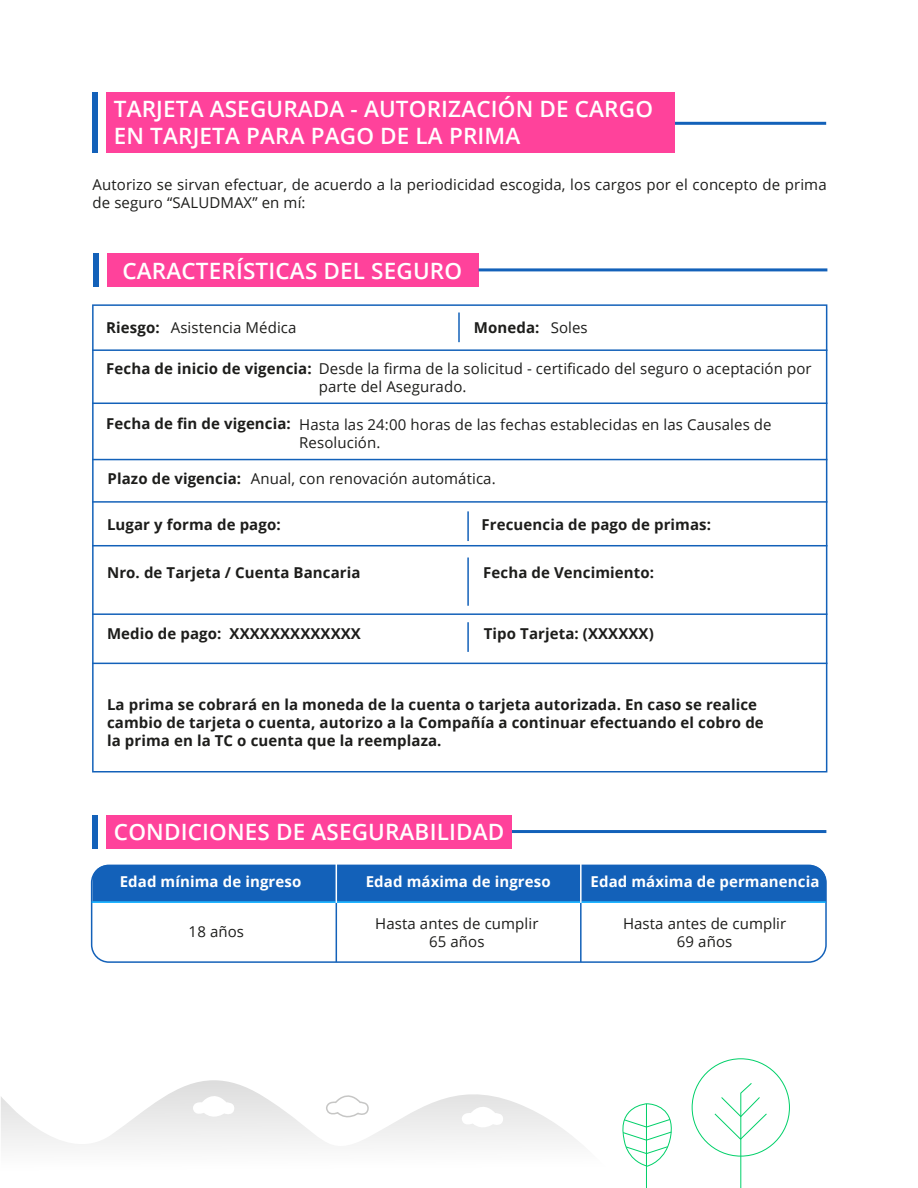
<style>
.page{position:relative;width:918px;height:1188px;background:#fff}
.page>*{position:absolute;margin:0;border:0;box-sizing:border-box;transform-origin:0 0}
.t1{font:600 22.5px/27px "Open Sans";letter-spacing:.005em;color:#fff}
.t2{font:15px/18px "Open Sans";letter-spacing:.005em;color:#1d1d1b}
.t3{font:700 15px/18px "Open Sans";letter-spacing:.005em;color:#1d1d1b}
.t4{font:700 15px "Open Sans";letter-spacing:.005em;color:#fff}
.s1{font-weight:700}
</style>
<div class="page">
<hr style="left:392px;top:122px;width:434px;height:3px;background:#1361b9">
<div style="left:106px;top:92px;width:569px;height:60px;background:#ff429b"></div>
<div style="left:92px;top:92px;width:6px;height:60px;background:#1361b9"></div>
<div style="left:107px;top:253px;width:372px;height:33px;background:#ff429b"></div>
<div style="left:93px;top:253px;width:6px;height:33px;background:#1361b9"></div>
<hr style="left:479px;top:268px;width:348px;height:3px;background:#1361b9">
<div style="left:92px;top:865px;width:732px;height:36px;background:#1361b9"></div>
<div style="left:91px;top:865px;width:736px;height:98px;border:2px solid #1361b9;border-radius:17px"></div>
<hr style="left:336px;top:865px;width:1px;height:97px;background:#1361b9">
<hr style="left:580px;top:865px;width:2px;height:97px;background:#1361b9">
<hr style="left:92px;top:901px;width:734px;height:2px;background:#00a9ff">
<hr style="left:392px;top:830px;width:434px;height:3px;background:#1361b9">
<div style="left:106px;top:815px;width:406px;height:33px;background:#ff429b"></div>
<div style="left:92px;top:815px;width:6px;height:33px;background:#1361b9"></div>
<hr style="left:336px;top:864px;width:1px;height:39px;background:#fff">
<hr style="left:580px;top:864px;width:2px;height:39px;background:#fff">
<svg style="left:92px;top:304px;width:735px;height:469px"></svg>
<hr style="left:92px;top:349px;width:735px;height:2px;background:#1361b9">
<hr style="left:92px;top:403px;width:735px;height:1px;background:#1361b9">
<hr style="left:92px;top:459px;width:735px;height:1px;background:#1361b9">
<hr style="left:92px;top:501px;width:735px;height:2px;background:#1361b9">
<hr style="left:92px;top:545px;width:735px;height:1px;background:#1361b9">
<hr style="left:92px;top:613px;width:735px;height:2px;background:#1361b9">
<hr style="left:92px;top:663px;width:735px;height:1px;background:#1361b9">
<svg style="left:714px;top:1083px;width:54px;height:105px"></svg>
<hr style="left:646px;top:1104px;width:1px;height:84px;background:#00d069">
<svg style="left:626px;top:1103px;width:46px;height:64px"></svg>
<svg style="left:1px;top:1080px;width:625px;height:68px"></svg>
<svg style="left:325px;top:1087px;width:44px;height:34px"></svg>
<svg style="left:193px;top:1088px;width:42px;height:33px"></svg>
<svg style="left:462px;top:1099px;width:42px;height:33px"></svg>
<h1 class="t1" style="left:114px;top:95px;width:541px">TARJETA ASEGURADA - AUTORIZACIÓN DE CARGO<br>EN TARJETA PARA PAGO DE LA PRIMA</h1>
<p class="t2" style="left:93px;top:175px;width:736px">Autorizo se sirvan efectuar, de acuerdo a la periodicidad escogida, los cargos por el concepto de prima de seguro “SALUDMAX” en mí:</p>
<h1 class="t1" style="left:123px;top:256px;width:341px">CARACTERÍSTICAS DEL SEGURO</h1>
<p class="t3" style="left:474px;top:318px;width:67px">Moneda:</p>
<p class="t3" style="left:106px;top:318px;width:55px">Riesgo:</p>
<p class="t3" style="left:106px;top:359px;width:207px">Fecha de inicio de vigencia:</p>
<p class="t2" style="left:171px;top:318px;width:127px">Asistencia Médica</p>
<p class="t2" style="left:551px;top:318px;width:39px">Soles</p>
<p class="t2" style="left:319px;top:360px;width:494px">Desde la firma de la solicitud - certificado del seguro o aceptación por parte del Asegurado.</p>
<p class="t2" style="left:299px;top:415px;width:474px;text-indent:-193px"><span class="s1">Fecha de fin de vigencia:</span> Hasta las 24:00 horas de las fechas establecidas en las Causales de<br>Resolución.</p>
<p class="t2" style="left:108px;top:469px;width:390px"><span class="s1">Plazo de vigencia:</span> Anual, con renovación automática.</p>
<p class="t3" style="left:107px;top:516px;width:175px">Lugar y forma de pago:</p>
<p class="t3" style="left:107px;top:564px;width:255px">Nro. de Tarjeta / Cuenta Bancaria</p>
<p class="t3" style="left:482px;top:516px;width:231px">Frecuencia de pago de primas:</p>
<p class="t3" style="left:483px;top:564px;width:172px">Fecha de Vencimiento:</p>
<p class="t3" style="left:107px;top:624px;width:255px">Medio de pago: XXXXXXXXXXXXX</p>
<p class="t3" style="left:484px;top:624px;width:172px">Tipo Tarjeta: (XXXXXX)</p>
<p class="t3" style="left:107px;top:696px;width:658px">La prima se cobrará en la moneda de la cuenta o tarjeta autorizada. En caso se realice cambio de tarjeta o cuenta, autorizo a la Compañía a continuar efectuando el cobro de la prima en la TC o cuenta que la reemplaza.</p>
<h1 class="t1" style="left:114px;top:818px;width:392px">CONDICIONES DE ASEGURABILIDAD</h1>
<p class="t4" style="left:120px;top:871px;width:183px">Edad mínima de ingreso</p>
<p class="t2" style="left:189px;top:922px;width:57px">18 años</p>
<p class="t2" style="left:375px;top:915px;width:165px;text-align:center">Hasta antes de cumplir<br>65 años</p>
<p class="t2" style="left:623px;top:915px;width:165px;text-align:center">Hasta antes de cumplir<br>69 años</p>
<p class="t4" style="left:366px;top:871px;width:186px">Edad máxima de ingreso</p>
<p class="t4" style="left:591px;top:871px;width:230px">Edad máxima de permanencia</p>
</div>
